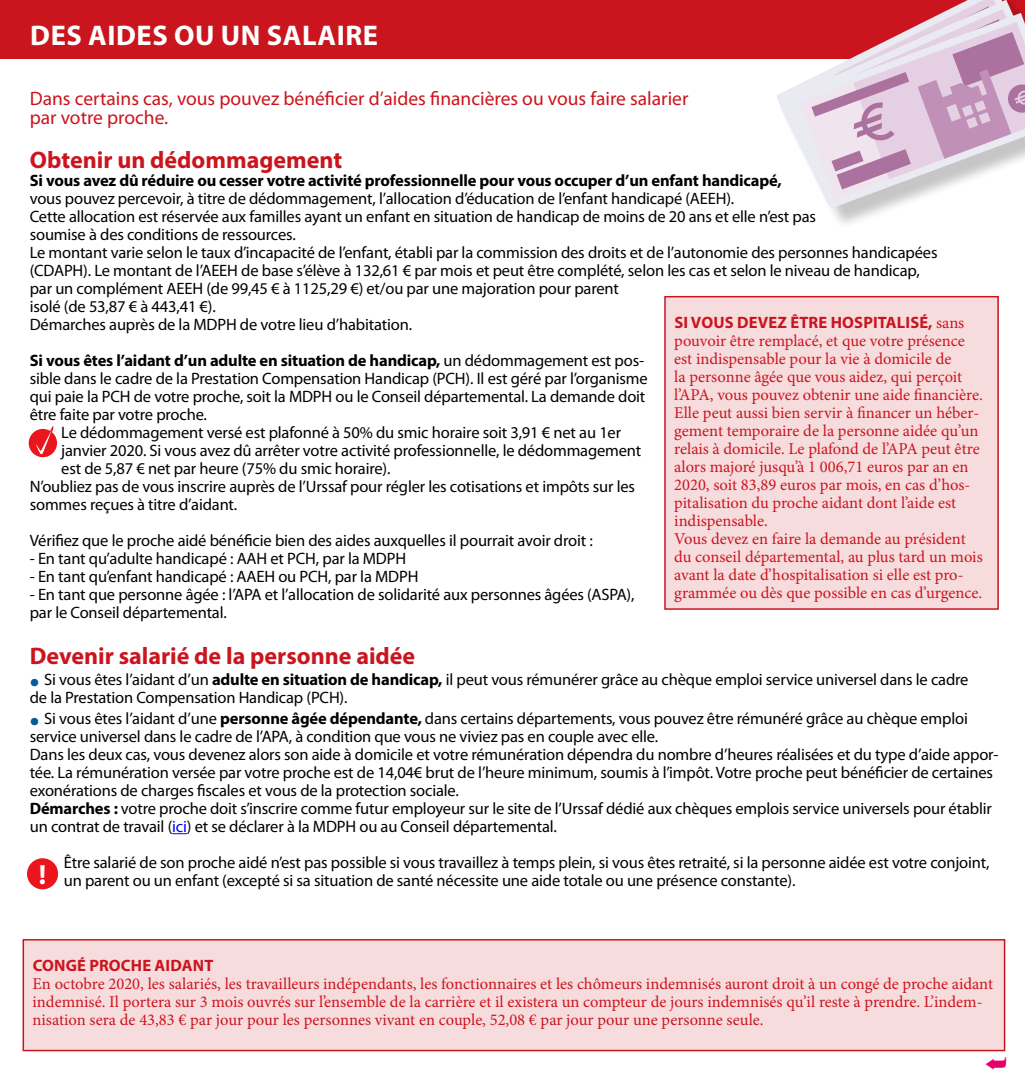
<style>
.page{position:relative;width:1025px;height:1080px;background:#fff}
.page>*{position:absolute;margin:0;border:0;box-sizing:border-box;transform-origin:0 0}
.t1{font:700 28.5px "Myriad Pro";letter-spacing:.02em;color:#fff}
.t2{font:700 27.9px "Myriad Pro";color:#fff}
.t3{font:700 24px "Myriad Pro";color:#cb151e}
.t4{font:19.5px/19.5px "Myriad Pro";color:#cb151e}
.t5{font:16.5px/18px "Myriad Pro";letter-spacing:-.01em;color:#000}
.t6{font:16.5px/18px "Minion Pro";color:#cb151e}
.t7{font:700 16.5px "Myriad Pro";letter-spacing:-.01em;color:#000}
.t8{font:700 16.5px "Myriad Pro";letter-spacing:.01em;color:#cb151e}
.s1{font-weight:400}
.s2{font-weight:700;font-size:28.5px;color:#005b9f}
.s3{font-weight:700}
.s4{color:#00f}
.s5{font-family:"Minion Pro";font-weight:400}
</style>
<div class="page">
<div style="left:1px;top:0;width:1024px;height:59px;background:#cb151e"></div>
<div style="left:665px;top:297px;width:333px;height:312px;background:#f7dcdd"></div>
<div style="left:664px;top:296px;width:335px;height:314px;border:2px solid #cb151e"></div>
<div style="left:23px;top:940px;width:981px;height:111px;background:#f7dcdd"></div>
<div style="left:23px;top:939px;width:982px;height:112px;border:2px solid #cb151e"></div>
<svg style="left:172px;top:833px;width:15px;height:1px"></svg>
<div style="left:29px;top:429px;width:28px;height:28px;background:#eb151e;border-radius:50%"></div>
<svg style="left:35px;top:427px;width:18px;height:28px"></svg>
<div style="left:27px;top:858px;width:31px;height:31px;background:#eb151e;border-radius:50%"></div>
<div style="left:780px;top:0;width:245px;height:230px;background:#000;opacity:.23"></div>
<svg style="left:777px;top:0;width:4px;height:201px"></svg>
<svg style="left:781px;top:0;width:10px;height:207px"></svg>
<svg style="left:790px;top:13px;width:235px;height:195px"></svg>
<svg style="left:791px;top:0;width:234px;height:199px"></svg>
<h1 class="t1" style="left:30px;top:17px;width:349px">DES AIDES OU UN SALAIRE</h1>
<p class="t4" style="left:30px;top:88px;width:660px">Dans certains cas, vous pouvez bénéficier d’aides financières ou vous faire salarier par votre proche.</p>
<h3 class="t3" style="left:30px;top:144px;width:314px">Obtenir un dédommagement</h3>
<p class="t7" style="left:30px;top:169px;width:753px">Si vous avez dû réduire ou cesser votre activité professionnelle pour vous occuper d’un enfant handicapé,</p>
<p class="t5" style="left:30px;top:189px;width:909px">vous pouvez percevoir, à titre de dédommagement, l’allocation d’éducation de l’enfant handicapé (AEEH).<br>Cette allocation est réservée aux familles ayant un enfant en situation de handicap de moins de 20 ans et elle n’est pas<br>soumise à des conditions de ressources.<br>Le montant varie selon le taux d’incapacité de l’enfant, établi par la commission des droits et de l’autonomie des personnes handicapées (CDAPH). Le montant de l’AEEH de base s’élève à 132,61 € par mois et peut être complété, selon les cas et selon le niveau de handicap, par un complément AEEH (de 99,45 € à 1125,29 €) et/ou par une majoration pour parent<br>isolé (de 53,87 € à 443,41 €).<br>Démarches auprès de la MDPH de votre lieu d’habitation.</p>
<p class="t7" style="left:30px;top:349px;width:616px">Si vous êtes l’aidant d’un adulte en situation de handicap, <span class="s1">un dédommagement est pos-</span></p>
<p class="t5" style="left:30px;top:369px;width:619px">sible dans le cadre de la Prestation Compensation Handicap (PCH). Il est géré par l’organisme</p>
<p class="t5" style="left:30px;top:387px;width:617px">qui paie la PCH de votre proche, soit la MDPH ou le Conseil départemental. La demande doit</p>
<p class="t5" style="left:30px;top:405px;width:179px">être faite par votre proche.</p>
<p class="t5" style="left:61px;top:423px;width:561px">Le dédommagement versé est plafonné à 50% du smic horaire soit 3,91 € net au 1er</p>
<p class="t5" style="left:61px;top:441px;width:581px">janvier 2020. Si vous avez dû arrêter votre activité professionnelle, le dédommagement</p>
<p class="t5" style="left:61px;top:459px;width:331px">est de 5,87 € net par heure (75% du smic horaire).</p>
<p class="t5" style="left:30px;top:477px;width:607px">N’oubliez pas de vous inscrire auprès de l’Urssaf pour régler les cotisations et impôts sur les</p>
<p class="t5" style="left:30px;top:495px;width:209px">sommes reçues à titre d’aidant.</p>
<p class="t5" style="left:30px;top:531px;width:564px">Vérifiez que le proche aidé bénéficie bien des aides auxquelles il pourrait avoir droit :</p>
<p class="t5" style="left:30px;top:549px;width:378px">- En tant qu’adulte handicapé : AAH et PCH, par la MDPH</p>
<p class="t5" style="left:30px;top:567px;width:390px">- En tant qu’enfant handicapé : AAEH ou PCH, par la MDPH</p>
<p class="t5" style="left:30px;top:585px;width:606px">- En tant que personne âgée : l’APA et l’allocation de solidarité aux personnes âgées (ASPA), par le Conseil départemental.</p>
<h3 class="t3" style="left:30px;top:640px;width:387px">Devenir salarié de la personne aidée</h3>
<p class="t5" style="left:30px;top:670px;width:940px"><span class="s2">•</span> Si vous êtes l’aidant d’un <span class="s3">adulte en situation de handicap,</span> il peut vous rémunérer grâce au chèque emploi service universel dans le cadre de la Prestation Compensation Handicap (PCH).</p>
<p class="t5" style="left:30px;top:709px;width:970px"><span class="s2">•</span> Si vous êtes l’aidant d’une <span class="s3">personne âgée dépendante,</span> dans certains départements, vous pouvez être rémunéré grâce au chèque emploi service universel dans le cadre de l’APA, à condition que vous ne viviez pas en couple avec elle.<br>Dans les deux cas, vous devenez alors son aide à domicile et votre rémunération dépendra du nombre d’heures réalisées et du type d’aide appor&shy;tée. La rémunération versée par votre proche est de 14,04€ brut de l’heure minimum, soumis à l’impôt. Votre proche peut bénéficier de certaines exonérations de charges fiscales et vous de la protection sociale.<br><span class="s3">Démarches :</span> votre proche doit s’inscrire comme futur employeur sur le site de l’Urssaf dédié aux chèques emplois service universels pour établir un contrat de travail (<span class="s4">ici</span>) et se déclarer à la MDPH ou au Conseil départemental.</p>
<p class="t5" style="left:64px;top:853px;width:927px">Être salarié de son proche aidé n’est pas possible si vous travaillez à temps plein, si vous êtes retraité, si la personne aidée est votre conjoint, un parent ou un enfant (excepté si sa situation de santé nécessite une aide totale ou une présence constante).</p>
<p class="t8" style="left:674px;top:311px;width:291px">SI VOUS DEVEZ ÊTRE HOSPITALISÉ, <span class="s5">sans</span></p>
<p class="t6" style="left:674px;top:332px;width:310px">pouvoir être remplacé, et que votre présence est indispensable pour la vie à domicile de<br>la personne âgée que vous aidez, qui perçoit l’APA, vous pouvez obtenir une aide financière.<br>Elle peut aussi bien servir à financer un héber&shy;gement temporaire de la personne aidée qu’un relais à domicile. Le plafond de l’APA peut être alors majoré jusqu’à 1 006,71 euros par an en 2020, soit 83,89 euros par mois, en cas d’hos&shy;pitalisation du proche aidant dont l’aide est indispensable.<br>Vous devez en faire la demande au président du conseil départemental, au plus tard un mois avant la date d’hospitalisation si elle est pro&shy;grammée ou dès que possible en cas d’urgence.</p>
<h2 class="t2" style="left:39px;top:856px;width:9px">!</h2>
<p class="t8" style="left:33px;top:955px;width:182px">CONGÉ PROCHE AIDANT</p>
<p class="t6" style="left:33px;top:975px;width:962px">En octobre 2020, les salariés, les travailleurs indépendants, les fonctionnaires et les chômeurs indemnisés auront droit à un congé de proche aidant indemnisé. Il portera sur 3 mois ouvrés sur l’ensemble de la carrière et il existera un compteur de jours indemnisés qu’il reste à prendre. L’indem&shy;nisation sera de 43,83 € par jour pour les personnes vivant en couple, 52,08 € par jour pour une personne seule.</p>
</div>
